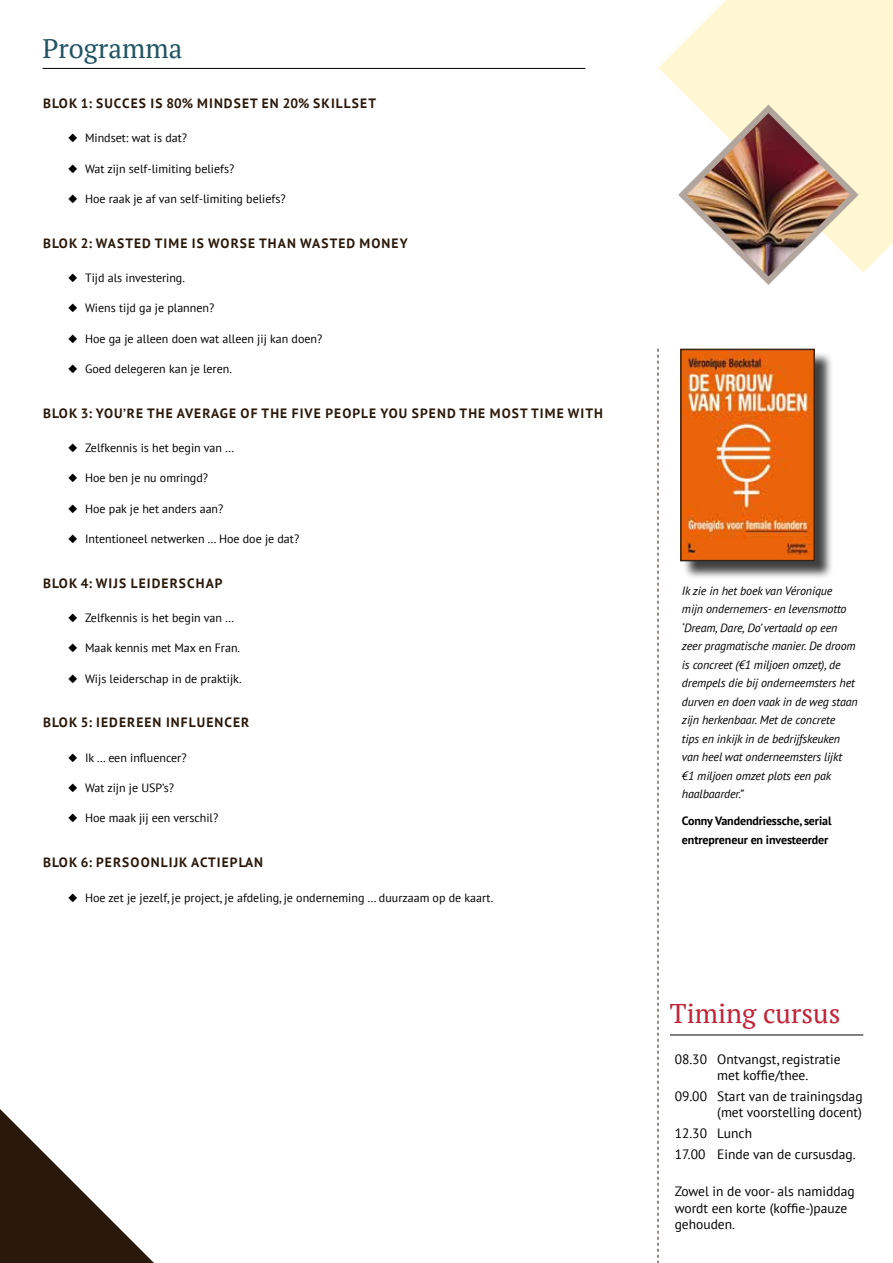
<style>
.page{position:relative;width:893px;height:1263px;background:#fff}
.page>*{position:absolute;margin:0;border:0;box-sizing:border-box;transform-origin:0 0}
.t1{font:27px "PT Serif";color:#c12337}
.t2{font:27px "PT Serif";color:#215464}
.t3{font:700 13.5px "PT Sans";letter-spacing:.08em;color:#2a190a}
.t4{font:13.5px/16.5px "PT Sans";color:#000}
.t5{font:12px "PT Sans";color:#000}
.t6{font:italic 12px/18.5px "PT Sans";letter-spacing:-.01em;color:#000}
.t7{font:700 12px/18.5px "PT Sans";letter-spacing:-.01em;color:#000}
</style>
<div class="page">
<svg style="left:658px;top:0;width:235px;height:272px;fill:#fff6d2"></svg>
<svg style="left:0;top:1109px;width:154px;height:154px"></svg>
<hr style="left:670px;top:1034px;width:193px;height:1px;background:#000">
<hr style="left:43px;top:68px;width:542px;height:1px;background:#000">
<svg style="left:658px;top:349px;width:1px;height:914px"></svg>
<img style="left:674px;top:100px;width:189px;height:185px">
<div style="left:682px;top:351px;width:152px;height:229px;background:#000;opacity:.75"></div>
<img style="left:683px;top:352px;width:129px;height:206px">
<div style="left:680px;top:349px;width:135px;height:212px;border:2px solid #362416"></div>
<h1 class="t2" style="left:43px;top:31px;width:141px">Programma</h1>
<p class="t3" style="left:43px;top:94px;width:334px">BLOK 1: SUCCES IS 80% MINDSET EN 20% SKILLSET</p>
<p class="t5" style="left:68px;top:131px;width:121px">◆ Mindset: wat is dat?</p>
<p class="t5" style="left:68px;top:161px;width:168px">◆ Wat zijn self-limiting beliefs?</p>
<p class="t5" style="left:68px;top:191px;width:219px">◆ Hoe raak je af van self-limiting beliefs?</p>
<p class="t3" style="left:43px;top:234px;width:366px">BLOK 2: WASTED TIME IS WORSE THAN WASTED MONEY</p>
<p class="t5" style="left:68px;top:270px;width:118px">◆ Tijd als investering.</p>
<p class="t5" style="left:68px;top:300px;width:148px">◆ Wiens tijd ga je plannen?</p>
<p class="t5" style="left:68px;top:331px;width:256px">◆ Hoe ga je alleen doen wat alleen jij kan doen?</p>
<p class="t5" style="left:68px;top:361px;width:165px">◆ Goed delegeren kan je leren.</p>
<p class="t3" style="left:43px;top:404px;width:562px">BLOK 3: YOU’RE THE AVERAGE OF THE FIVE PEOPLE YOU SPEND THE MOST TIME WITH</p>
<p class="t5" style="left:68px;top:440px;width:168px">◆ Zelfkennis is het begin van …</p>
<p class="t5" style="left:68px;top:470px;width:142px">◆ Hoe ben je nu omringd?</p>
<p class="t5" style="left:68px;top:501px;width:157px">◆ Hoe pak je het anders aan?</p>
<p class="t5" style="left:68px;top:531px;width:233px">◆ Intentioneel netwerken … Hoe doe je dat?</p>
<p class="t3" style="left:43px;top:574px;width:181px">BLOK 4: WIJS LEIDERSCHAP</p>
<p class="t5" style="left:68px;top:610px;width:168px">◆ Zelfkennis is het begin van …</p>
<p class="t5" style="left:68px;top:640px;width:174px">◆ Maak kennis met Max en Fran.</p>
<p class="t5" style="left:68px;top:671px;width:175px">◆ Wijs leiderschap in de praktijk.</p>
<p class="t3" style="left:43px;top:713px;width:208px">BLOK 5: IEDEREEN INFLUENCER</p>
<p class="t5" style="left:68px;top:750px;width:120px">◆ Ik … een influencer?</p>
<p class="t5" style="left:68px;top:780px;width:108px">◆ Wat zijn je USP’s?</p>
<p class="t5" style="left:68px;top:810px;width:152px">◆ Hoe maak jij een verschil?</p>
<p class="t3" style="left:43px;top:853px;width:222px">BLOK 6: PERSOONLIJK ACTIEPLAN</p>
<p class="t5" style="left:68px;top:889px;width:427px">◆ Hoe zet je jezelf, je project, je afdeling, je onderneming … duurzaam op de kaart.</p>
<p class="t6" style="left:682px;top:581px;width:177px">Ik zie in het boek van Véronique<br>mijn ondernemers- en levensmotto ‘Dream, Dare, Do’ vertaald op een zeer pragmatische manier. De droom is concreet (€1 miljoen omzet), de drempels die bij onderneemsters het durven en doen vaak in de weg staan zijn herkenbaar. Met de concrete<br>tips en inkijk in de bedrijfskeuken van heel wat onderneemsters lijkt<br>€1 miljoen omzet plots een pak haalbaarder.”</p>
<p class="t7" style="left:682px;top:811px;width:151px">Conny Vandendriessche, serial entrepreneur en investeerder</p>
<h1 class="t1" style="left:670px;top:996px;width:172px">Timing cursus</h1>
<p class="t4" style="left:717px;top:1050px;width:125px;text-indent:-43px">08.30 Ontvangst, registratie met koffie/thee.</p>
<p class="t4" style="left:675px;top:1087px;width:189px;text-align:right">09.00 Start van de trainingsdag (met voorstelling docent)</p>
<p class="t4" style="left:675px;top:1122px;width:182px;line-height:20.7px">12.30 Lunch<br>17.00 Einde van de cursusdag.</p>
<p class="t4" style="left:675px;top:1183px;width:181px">Zowel in de voor- als namiddag wordt een korte (koffie-)pauze gehouden.</p>
</div>
